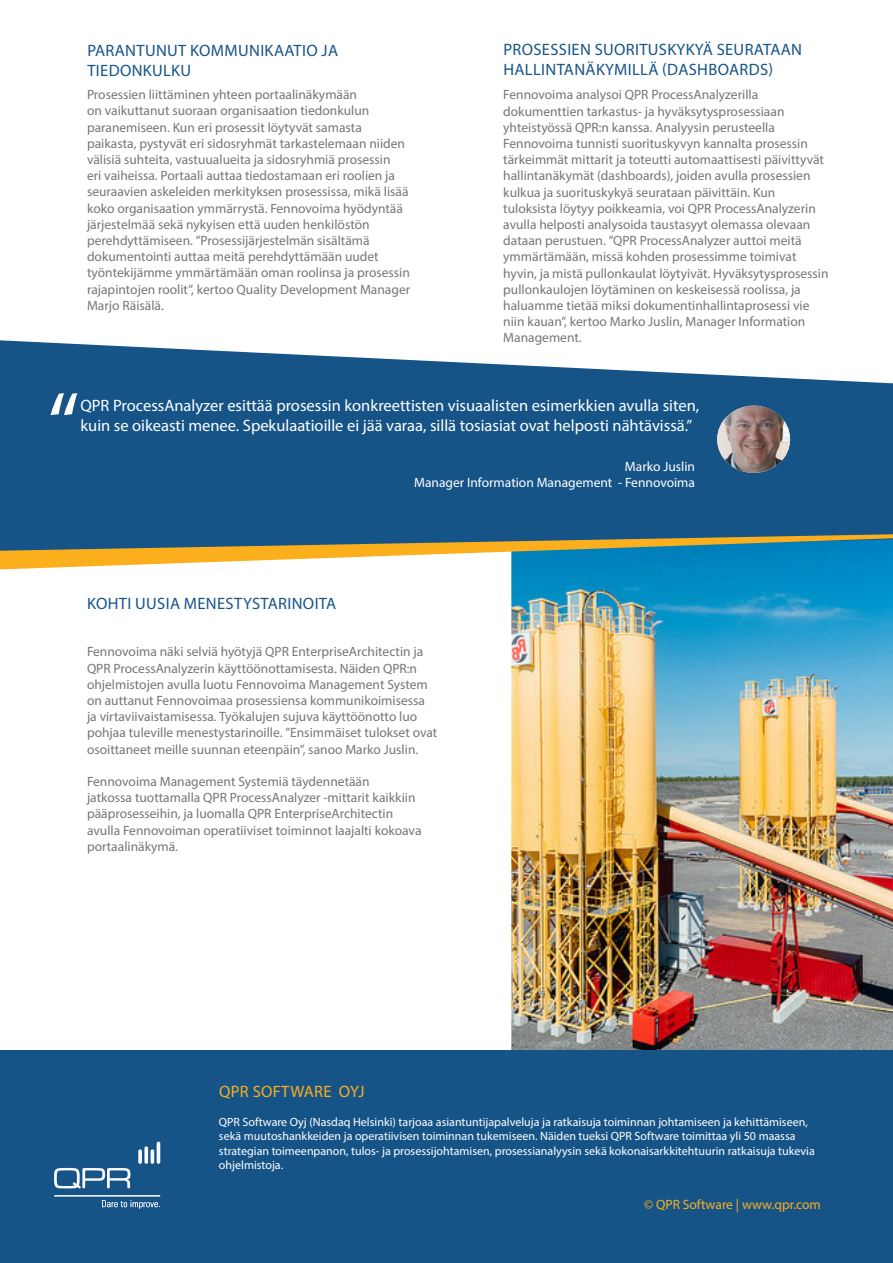
<style>
.page{position:relative;width:893px;height:1263px;background:#fff}
.page>*{position:absolute;margin:0;border:0;box-sizing:border-box;transform-origin:0 0}
.t1{font:90px "Myriad Pro";color:#fff}
.Header_2{font:16.5px/19.8px "Myriad Pro";color:#fff}
.Header_3{font:16.5px/19.8px "Myriad Pro";letter-spacing:.02em;color:#165488}
.Header_2-2{font:16.5px "Myriad Pro";letter-spacing:.02em;color:#fbaf1c}
.Paragraph_2{font:13.5px/16.2px "Myriad Pro";color:#747678}
.Paragraph_1{font:13.5px "Myriad Pro";color:#fff}
.Paragraph_2-2{font:13.5px "Myriad Pro";color:#fbaf1c}
.Paragraph_2-3{font:12px/14.4px "Myriad Pro";color:#fff}
</style>
<div class="page">
<img style="left:511px;top:570px;width:382px;height:480px">
<svg style="left:0;top:340px;width:893px;height:194px;background:#306795"></svg>
<div style="left:0;top:1050px;width:893px;height:213px;background:#165488"></div>
<svg style="left:54px;top:1168px;width:76px;height:20px"></svg>
<svg style="left:138px;top:1149px;width:4px;height:15px"></svg>
<svg style="left:144px;top:1146px;width:4px;height:18px"></svg>
<hr style="left:151px;top:1149px;width:3px;height:15px;background:#fafafc;border-radius:2px">
<hr style="left:157px;top:1142px;width:3px;height:22px;background:#fafafc;border-radius:2px">
<hr style="left:54px;top:1195px;width:106px;height:1px;background:#fff">
<svg style="left:102px;top:1200px;width:58px;height:9px"></svg>
<svg style="left:0;top:534px;width:893px;height:36px;background:#7b9887"></svg>
<img style="left:717px;top:406px;width:73px;height:67px">
<p class="Header_3" style="left:87px;top:40px;width:252px">PARANTUNUT KOMMUNIKAATIO JA<br>TIEDONKULKU</p>
<p class="Paragraph_2" style="left:87px;top:86px;width:325px">Prosessien liittäminen yhteen portaalinäkymään<br>on vaikuttanut suoraan organisaation tiedonkulun paranemiseen. Kun eri prosessit löytyvät samasta paikasta, pystyvät eri sidosryhmät tarkastelemaan niiden välisiä suhteita, vastuualueita ja sidosryhmiä prosessin<br>eri vaiheissa. Portaali auttaa tiedostamaan eri roolien ja seuraavien askeleiden merkityksen prosessissa, mikä lisää koko organisaation ymmärrystä. Fennovoima hyödyntää järjestelmää sekä nykyisen että uuden henkilöstön perehdyttämiseen. ”Prosessijärjestelmän sisältämä dokumentointi auttaa meitä perehdyttämään uudet työntekijämme ymmärtämään oman roolinsa ja prosessin rajapintojen roolit”, kertoo Quality Development Manager Marjo Räisälä.</p>
<p class="Header_3" style="left:503px;top:39px;width:300px">PROSESSIEN SUORITUSKYKYÄ SEURATAAN<br>HALLINTANÄKYMILLÄ (DASHBOARDS)</p>
<p class="Paragraph_2" style="left:503px;top:87px;width:327px">Fennovoima analysoi QPR ProcessAnalyzerilla dokumenttien tarkastus- ja hyväksytysprosessiaan yhteistyössä QPR:n kanssa. Analyysin perusteella Fennovoima tunnisti suorituskyvyn kannalta prosessin tärkeimmät mittarit ja toteutti automaattisesti päivittyvät hallintanäkymät (dashboards), joiden avulla prosessien kulkua ja suorituskykyä seurataan päivittäin. Kun tuloksista löytyy poikkeamia, voi QPR ProcessAnalyzerin avulla helposti analysoida taustasyyt olemassa olevaan dataan perustuen. ”QPR ProcessAnalyzer auttoi meitä ymmärtämään, missä kohden prosessimme toimivat hyvin, ja mistä pullonkaulat löytyivät. Hyväksytysprosessin pullonkaulojen löytäminen on keskeisessä roolissa, ja haluamme tietää miksi dokumentinhallintaprosessi vie niin kauan”, kertoo Marko Juslin, Manager Information Management.</p>
<p class="t1" style="left:47px;top:369px;width:33px">“</p>
<p class="Header_2" style="left:80px;top:395px;width:620px">QPR ProcessAnalyzer esittää prosessin konkreettisten visuaalisten esimerkkien avulla siten, kuin se oikeasti menee. Spekulaatioille ei jää varaa, sillä tosiasiat ovat helposti nähtävissä.”</p>
<p class="Paragraph_1" style="left:625px;top:458px;width:72px">Marko Juslin</p>
<p class="Paragraph_1" style="left:414px;top:474px;width:282px">Manager Information Management - Fennovoima</p>
<p class="Header_3" style="left:87px;top:593px;width:251px">KOHTI UUSIA MENESTYSTARINOITA</p>
<p class="Paragraph_2" style="left:87px;top:643px;width:352px">Fennovoima näki selviä hyötyjä QPR EnterpriseArchitectin ja QPR ProcessAnalyzerin käyttöönottamisesta. Näiden QPR:n ohjelmistojen avulla luotu Fennovoima Management System on auttanut Fennovoimaa prosessiensa kommunikoimisessa ja virtaviivaistamisessa. Työkalujen sujuva käyttöönotto luo pohjaa tuleville menestystarinoille. ”Ensimmäiset tulokset ovat osoittaneet meille suunnan eteenpäin”, sanoo Marko Juslin.</p>
<p class="Paragraph_2" style="left:87px;top:773px;width:336px">Fennovoima Management Systemiä täydennetään<br>jatkossa tuottamalla QPR ProcessAnalyzer -mittarit kaikkiin pääprosesseihin, ja luomalla QPR EnterpriseArchitectin avulla Fennovoiman operatiiviset toiminnot laajalti kokoava portaalinäkymä.</p>
<p class="Header_2-2" style="left:219px;top:1082px;width:147px">QPR SOFTWARE OYJ</p>
<p class="Paragraph_2-3" style="left:219px;top:1114px;width:597px">QPR Software Oyj (Nasdaq Helsinki) tarjoaa asiantuntijapalveluja ja ratkaisuja toiminnan johtamiseen ja kehittämiseen, sekä muutoshankkeiden ja operatiivisen toiminnan tukemiseen. Näiden tueksi QPR Software toimittaa yli 50 maassa strategian toimeenpanon, tulos- ja prosessijohtamisen, prosessianalyysin sekä kokonaisarkkitehtuurin ratkaisuja tukevia ohjelmistoja.</p>
<p class="Paragraph_2-2" style="left:644px;top:1196px;width:178px">© QPR Software | www.qpr.com</p>
</div>
